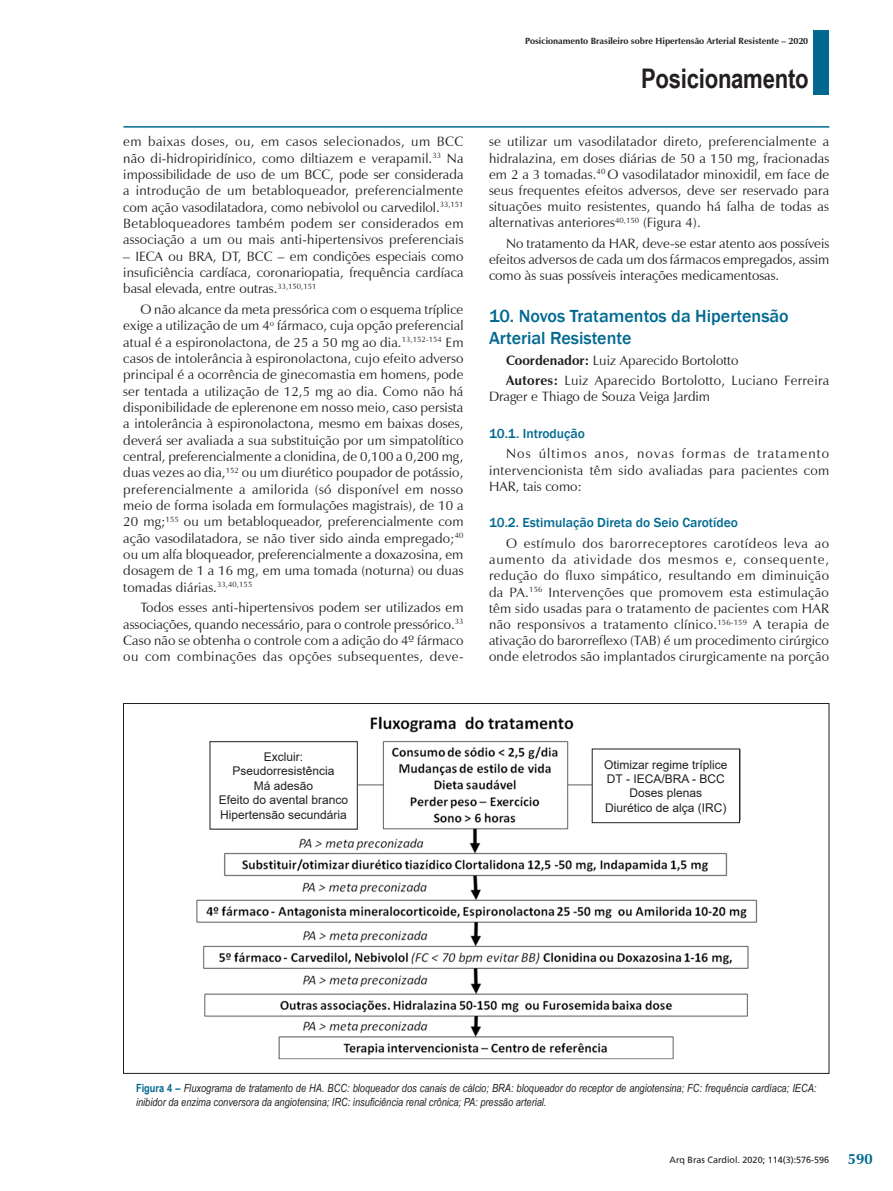
<style>
.page{position:relative;width:893px;height:1191px;background:#fff}
.page>*{position:absolute;margin:0;border:0;box-sizing:border-box;transform-origin:0 0}
.t1{font:700 27px "Arial Narrow";letter-spacing:-.01em;color:#231f20}
._02_-_TITULO_-_MATER{font:500 18px "Franklin Gothic";color:#006991}
.t2{font:700 15px "Zapf Humanist 601 BT";color:#006991}
._01-TEXTO_BASICO{font:13.5px/16.4px "Zapf Humanist 601 BT";letter-spacing:.01em;color:#231f20;text-align:justify}
._03_-_SUBTITULO_PRIN{font:500 13.5px "Franklin Gothic";color:#006991}
.t3{font:12px/14.4px "Arial";color:#231f20;text-align:center}
._05_LEGENDA_TABELA{font:italic 11.25px/13.5px "Arial Narrow";color:#231f20}
.t4{font:700 9px "Zapf Humanist 601 BT";color:#231f20}
.t5{font:9px "Frutiger";color:#231f20}
.s1{font-weight:700}
.s2{font-weight:700;font-style:normal;color:#006991}
</style>
<div class="page">
<hr style="left:123px;top:126px;width:706px;height:2px;background:#006991">
<div style="left:813px;top:30px;width:16px;height:64px;background:#006991"></div>
<img style="left:196px;top:716px;width:561px;height:344px">
<div style="left:210px;top:741px;width:147px;height:88px;background:#fff"></div>
<div style="left:210px;top:741px;width:148px;height:88px;border:1px solid #231f20"></div>
<div style="left:592px;top:749px;width:147px;height:73px;background:#fff"></div>
<div style="left:592px;top:748px;width:148px;height:75px;border:1px solid #231f20"></div>
<p class="t4" style="left:525px;top:36px;width:285px">Posicionamento Brasileiro sobre Hipertensão Arterial Resistente – 2020</p>
<p class="_01-TEXTO_BASICO" style="left:123px;top:134px;width:342px">em baixas doses, ou, em casos selecionados, um BCC não di-hidropiridínico, como diltiazem e verapamil.<sup>33</sup> Na impossibilidade de uso de um BCC, pode ser considerada a introdução de um betabloqueador, preferencialmente com ação vasodilatadora, como nebivolol ou carvedilol.<sup>33,151<br></sup>Betabloqueadores também podem ser considerados em associação a um ou mais anti-hipertensivos preferenciais</p>
<p class="_01-TEXTO_BASICO" style="left:123px;top:248px;width:342px">– IECA ou BRA, DT, BCC – em condições especiais como insuficiência cardíaca, coronariopatia, frequência cardíaca basal elevada, entre outras.<sup>33,150,151</sup></p>
<p class="_01-TEXTO_BASICO" style="left:123px;top:301px;width:342px;text-indent:17px">O não alcance da meta pressórica com o esquema tríplice exige a utilização de um 4<sup>o</sup> fármaco, cuja opção preferencial atual é a espironolactona, de 25 a 50 mg ao dia.<sup>13,152-154</sup> Em casos de intolerância à espironolactona, cujo efeito adverso principal é a ocorrência de ginecomastia em homens, pode ser tentada a utilização de 12,5 mg ao dia. Como não há disponibilidade de eplerenone em nosso meio, caso persista a intolerância à espironolactona, mesmo em baixas doses, deverá ser avaliada a sua substituição por um simpatolítico central, preferencialmente a clonidina, de 0,100 a 0,200 mg, duas vezes ao dia,<sup>152</sup> ou um diurético poupador de potássio, preferencialmente a amilorida (só disponível em nosso meio de forma isolada em formulações magistrais), de 10 a 20 mg;<sup>155</sup> ou um betabloqueador, preferencialmente com ação vasodilatadora, se não tiver sido ainda empregado;<sup>40 </sup>ou um alfa bloqueador, preferencialmente a doxazosina, em dosagem de 1 a 16 mg, em uma tomada (noturna) ou duas tomadas diárias.<sup>33,40,155</sup></p>
<p class="_01-TEXTO_BASICO" style="left:123px;top:599px;width:342px;text-indent:17px">Todos esses anti-hipertensivos podem ser utilizados em associações, quando necessário, para o controle pressórico.<sup>33<br></sup>Caso não se obtenha o controle com a adição do 4º fármaco ou com combinações das opções subsequentes, deve-</p>
<h1 class="t1" style="left:641px;top:58px;width:169px">Posicionamento</h1>
<p class="_01-TEXTO_BASICO" style="left:489px;top:134px;width:342px">se utilizar um vasodilatador direto, preferencialmente a hidralazina, em doses diárias de 50 a 150 mg, fracionadas em 2 a 3 tomadas.<sup>40</sup> O vasodilatador minoxidil, em face de seus frequentes efeitos adversos, deve ser reservado para situações muito resistentes, quando há falha de todas as alternativas anteriores<sup>40,150</sup> (Figura 4).</p>
<p class="_01-TEXTO_BASICO" style="left:489px;top:235px;width:342px;text-indent:17px">No tratamento da HAR, deve-se estar atento aos possíveis efeitos adversos de cada um dos fármacos empregados, assim como às suas possíveis interações medicamentosas.</p>
<p class="_02_-_TITULO_-_MATER" style="left:489px;top:305px;width:301px">10. Novos Tratamentos da Hipertensão</p>
<p class="_02_-_TITULO_-_MATER" style="left:489px;top:327px;width:144px">Arterial Resistente</p>
<p class="_01-TEXTO_BASICO" style="left:506px;top:352px;width:234px"><span class="s1">Coordenador:</span> Luiz Aparecido Bortolotto</p>
<p class="_01-TEXTO_BASICO" style="left:489px;top:372px;width:342px;text-indent:17px"><span class="s1">Autores:</span> Luiz Aparecido Bortolotto, Luciano Ferreira<br>Drager e Thiago de Souza Veiga Jardim</p>
<p class="_03_-_SUBTITULO_PRIN" style="left:489px;top:425px;width:97px">10.1. Introdução</p>
<p class="_01-TEXTO_BASICO" style="left:489px;top:445px;width:342px;text-indent:17px">Nos últimos anos, novas formas de tratamento intervencionista têm sido avaliadas para pacientes com HAR, tais como:</p>
<p class="_03_-_SUBTITULO_PRIN" style="left:489px;top:514px;width:251px">10.2. Estimulação Direta do Seio Carotídeo</p>
<p class="_01-TEXTO_BASICO" style="left:489px;top:535px;width:342px;text-indent:17px">O estímulo dos barorreceptores carotídeos leva ao aumento da atividade dos mesmos e, consequente, redução do fluxo simpático, resultando em diminuição da PA.<sup>156</sup> Intervenções que promovem esta estimulação têm sido usadas para o tratamento de pacientes com HAR não responsivos a tratamento clínico.<sup>156-159</sup> A terapia de ativação do barorreflexo (TAB) é um procedimento cirúrgico onde eletrodos são implantados cirurgicamente na porção</p>
<p class="t3" style="left:219px;top:749px;width:131px">Excluir:<br>Pseudorresistência<br>Má adesão<br>Efeito do avental branco<br>Hipertensão secundária</p>
<p class="t3" style="left:604px;top:757px;width:125px">Otimizar regime tríplice<br>DT - IECA/BRA - BCC<br>Doses plenas<br>Diurético de alça (IRC)</p>
<p class="_05_LEGENDA_TABELA" style="left:136px;top:1081px;width:682px"><span class="s2">Figura 4 –</span> Fluxograma de tratamento de HA. BCC: bloqueador dos canais de cálcio; BRA: bloqueador do receptor de angiotensina; FC: frequência cardíaca; IECA: inibidor da enzima conversora da angiotensina; IRC: insuficiência renal crônica; PA: pressão arterial.</p>
<p class="t5" style="left:670px;top:1154px;width:161px">Arq Bras Cardiol. 2020; 114(3):576-596</p>
<p class="t2" style="left:848px;top:1149px;width:26px">590</p>
</div>
